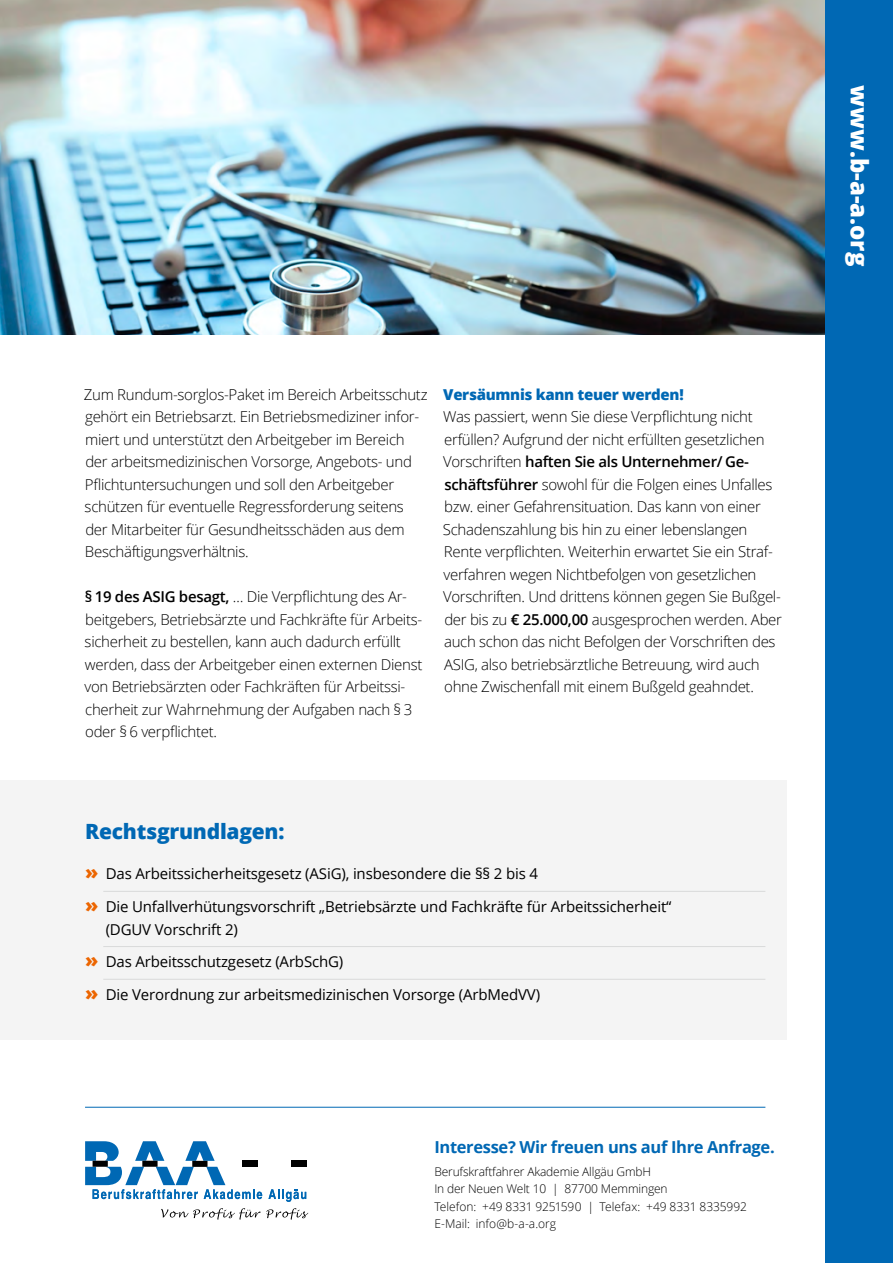
<style>
.page{position:relative;width:893px;height:1263px;background:#fff}
.page>*{position:absolute;margin:0;border:0;box-sizing:border-box;transform-origin:0 0}
.t1{font:800 24px "Open Sans";color:#fff}
.t2{font:800 21px "Open Sans";letter-spacing:-.01em;color:#0068b4}
.t3{font:700 16.5px "Open Sans";letter-spacing:-.02em;color:#0068b4}
.t4{font:300 15px/22.5px "Open Sans";letter-spacing:-.02em;color:#000}
.t5{font:15px/32.7px "Open Sans";letter-spacing:-.01em;color:#000}
.t6{font:800 15px "Open Sans";letter-spacing:-.02em;color:#0068b4}
.t7{font:300 12px/17.4px "Open Sans";letter-spacing:-.01em;color:#000}
.s1{font-weight:600}
.s2{font-weight:800;font-size:19.5px;color:#ec6500}
</style>
<div class="page">
<hr style="left:85px;top:1107px;width:680px;height:1px;background:#0068b4">
<img style="left:0;top:0;width:825px;height:335px">
<div style="left:0;top:780px;width:787px;height:260px;background:#f4f4f4"></div>
<hr style="left:103px;top:891px;width:662px;height:1px;background:#d9dada">
<hr style="left:103px;top:946px;width:662px;height:1px;background:#d9dada">
<hr style="left:103px;top:979px;width:662px;height:1px;background:#d9dada">
<svg style="left:161px;top:1208px;width:147px;height:11px"></svg>
<svg style="left:85px;top:1141px;width:177px;height:58px"></svg>
<svg style="left:268px;top:1189px;width:38px;height:13px"></svg>
<div style="left:292px;top:1161px;width:15px;height:6px;background:#000"></div>
<div style="left:825px;top:0;width:68px;height:1263px;background:#0068b4"></div>
<p class="t4" style="left:84px;top:382px;width:345px">Zum Rundum-sorglos-Paket im Bereich Arbeitsschutz gehört ein Betriebsarzt. Ein Betriebsmediziner infor&shy;miert und unterstützt den Arbeitgeber im Bereich der arbeitsmedizinischen Vorsorge, Angebots- und Pflichtuntersuchungen und soll den Arbeitgeber schützen für eventuelle Regressforderung seitens der Mitarbeiter für Gesundheitsschäden aus dem Beschäftigungsverhältnis.</p>
<p class="t4" style="left:85px;top:585px;width:339px"><span class="s1">§ 19 des ASIG besagt,</span> … Die Verpflichtung des Ar&shy;beitgebers, Betriebsärzte und Fachkräfte für Arbeits&shy;sicherheit zu bestellen, kann auch dadurch erfüllt werden, dass der Arbeitgeber einen externen Dienst von Betriebsärzten oder Fachkräften für Arbeitssi&shy;cherheit zur Wahrnehmung der Aufgaben nach § 3 oder § 6 verpflichtet.</p>
<p class="t6" style="left:443px;top:383px;width:242px">Versäumnis kann teuer werden!</p>
<p class="t4" style="left:443px;top:405px;width:341px">Was passiert, wenn Sie diese Verpflichtung nicht erfüllen? Aufgrund der nicht erfüllten gesetzlichen Vorschriften <span class="s1">haften Sie als Unternehmer/ Ge&shy;schäftsführer</span> sowohl für die Folgen eines Unfalles bzw. einer Gefahrensituation. Das kann von einer Schadenszahlung bis hin zu einer lebenslangen Rente verpflichten. Weiterhin erwartet Sie ein Straf&shy;verfahren wegen Nichtbefolgen von gesetzlichen Vorschriften. Und drittens können gegen Sie Bußgel&shy;der bis zu <span class="s1">€ 25.000,00</span> ausgesprochen werden. Aber auch schon das nicht Befolgen der Vorschriften des ASIG, also betriebsärztliche Betreuung, wird auch ohne Zwischenfall mit einem Bußgeld geahndet.</p>
<h2 class="t2" style="left:85px;top:815px;width:201px">Rechtsgrundlagen:</h2>
<p class="t5" style="left:85px;top:857px;width:588px"><span class="s2">»</span> Das Arbeitssicherheitsgesetz (ASiG), insbesondere die §§ 2 bis 4<br><span class="s2">»</span> Die Unfallverhütungsvorschrift „Betriebsärzte und Fachkräfte für Arbeitssicherheit“</p>
<p class="t5" style="left:85px;top:912px;width:456px;text-indent:20px">(DGUV Vorschrift 2)<br><span class="s2">»</span> Das Arbeitsschutzgesetz (ArbSchG)<br><span class="s2">»</span> Die Verordnung zur arbeitsmedizinischen Vorsorge (ArbMedVV)</p>
<p class="t3" style="left:434px;top:1136px;width:342px">Interesse? Wir freuen uns auf Ihre Anfrage.</p>
<p class="t7" style="left:434px;top:1162px;width:314px">Berufskraftfahrer Akademie Allgäu GmbH<br>In der Neuen Welt 10 | 87700 Memmingen<br>Telefon: +49 8331 9251590 | Telefax: +49 8331 8335992<br>E-Mail: info@b-a-a.org</p>
<h1 class="t1" style="left:878px;top:85px;width:183px;rotate:90deg">www.b-a-a.org</h1>
</div>
